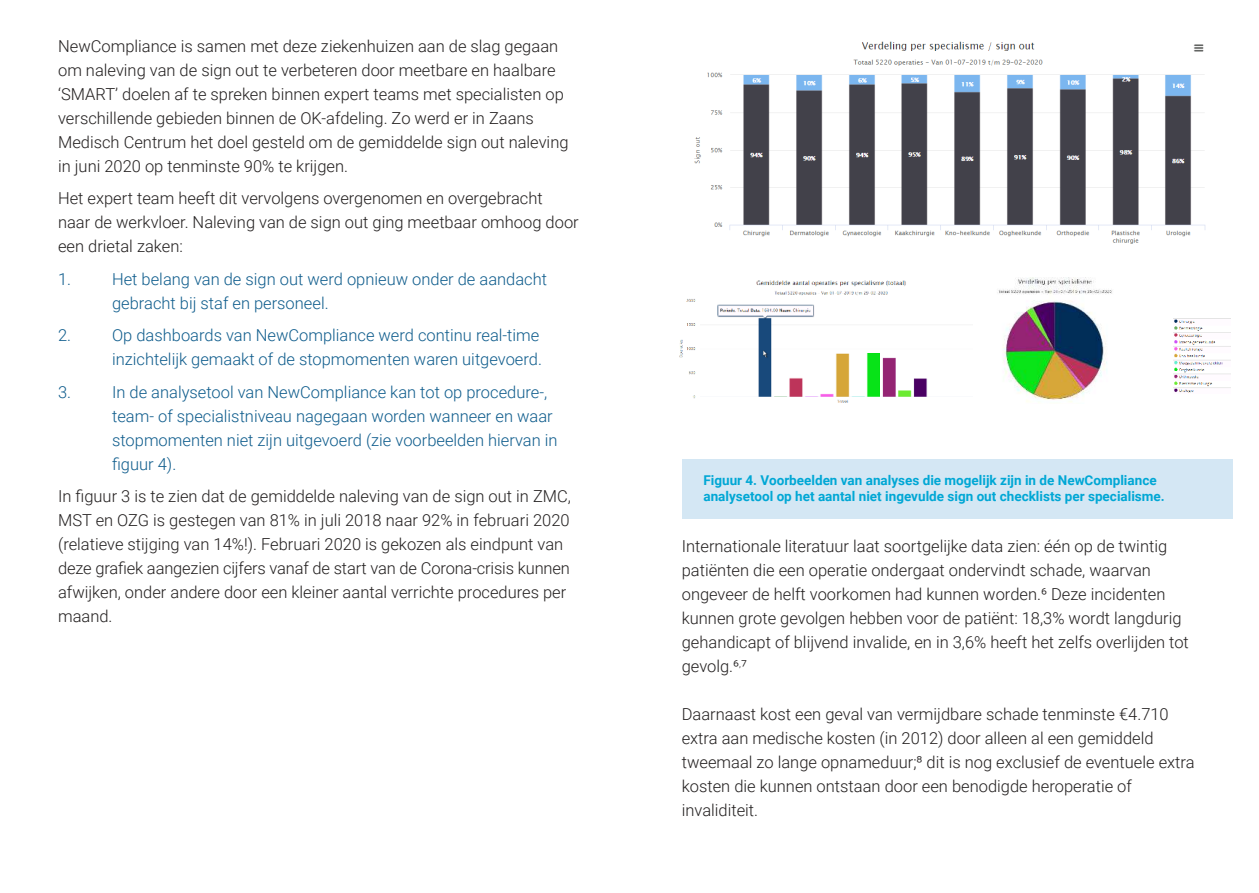
<style>
.page{position:relative;width:1259px;height:893px;background:#fff}
.page>*{position:absolute;margin:0;border:0;box-sizing:border-box;transform-origin:0 0}
.t1{font:300 16.5px/24px "Roboto";color:#221f1f}
.t2{font:300 16.5px/24px "Roboto";color:#0e5c8c}
.t3{font:700 13.5px/16.5px "Roboto";color:#00a7d5}
</style>
<div class="page">
<div style="left:682px;top:459px;width:550px;height:60px;background:#d4e7f4"></div>
<img style="left:694px;top:41px;width:512px;height:203px">
<img style="left:679px;top:280px;width:249px;height:123px">
<img style="left:1174px;top:319px;width:57px;height:74px">
<img style="left:997px;top:278px;width:115px;height:124px">
<p class="t1" style="left:58px;top:35px;width:512px">NewCompliance is samen met deze ziekenhuizen aan de slag gegaan om naleving van de sign out te verbeteren door meetbare en haalbare ‘SMART’ doelen af te spreken binnen expert teams met specialisten op verschillende gebieden binnen de OK-afdeling. Zo werd er in Zaans Medisch Centrum het doel gesteld om de gemiddelde sign out naleving in juni 2020 op tenminste 90% te krijgen.</p>
<p class="t1" style="left:58px;top:187px;width:522px">Het expert team heeft dit vervolgens overgenomen en overgebracht naar de werkvloer. Naleving van de sign out ging meetbaar omhoog door een drietal zaken:</p>
<p class="t2" style="left:58px;top:268px;width:15px">1.</p>
<p class="t2" style="left:112px;top:268px;width:436px">Het belang van de sign out werd opnieuw onder de aandacht gebracht bij staf en personeel.</p>
<p class="t2" style="left:58px;top:323px;width:15px">2.</p>
<p class="t2" style="left:112px;top:323px;width:431px">Op dashboards van NewCompliance werd continu real-time inzichtelijk gemaakt of de stopmomenten waren uitgevoerd.</p>
<p class="t2" style="left:58px;top:381px;width:15px">3.</p>
<p class="t2" style="left:112px;top:381px;width:447px">In de analysetool van NewCompliance kan tot op procedure-, team- of specialistniveau nagegaan worden wanneer en waar stopmomenten niet zijn uitgevoerd (zie voorbeelden hiervan in figuur 4).</p>
<p class="t1" style="left:58px;top:484px;width:514px">In figuur 3 is te zien dat de gemiddelde naleving van de sign out in ZMC, MST en OZG is gestegen van 81% in juli 2018 naar 92% in februari 2020 (relatieve stijging van 14%!). Februari 2020 is gekozen als eindpunt van deze grafiek aangezien cijfers vanaf de start van de Corona-crisis kunnen afwijken, onder andere door een kleiner aantal verrichte procedures per maand.</p>
<p class="t3" style="left:703px;top:471px;width:463px">Figuur 4. Voorbeelden van analyses die mogelijk zijn in de NewCompliance analysetool op het aantal niet ingevulde sign out checklists per specialisme.</p>
<p class="t1" style="left:682px;top:536px;width:508px">Internationale literatuur laat soortgelijke data zien: één op de twintig patiënten die een operatie ondergaat ondervindt schade, waarvan ongeveer de helft voorkomen had kunnen worden.6 Deze incidenten kunnen grote gevolgen hebben voor de patiënt: 18,3% wordt langdurig gehandicapt of blijvend invalide, en in 3,6% heeft het zelfs overlijden tot gevolg.6<sup>,</sup>7</p>
<p class="t1" style="left:682px;top:704px;width:514px">Daarnaast kost een geval van vermijdbare schade tenminste €4.710 extra aan medische kosten (in 2012) door alleen al een gemiddeld tweemaal zo lange opnameduur;8 dit is nog exclusief de eventuele extra kosten die kunnen ontstaan door een benodigde heroperatie of invaliditeit.</p>
</div>
